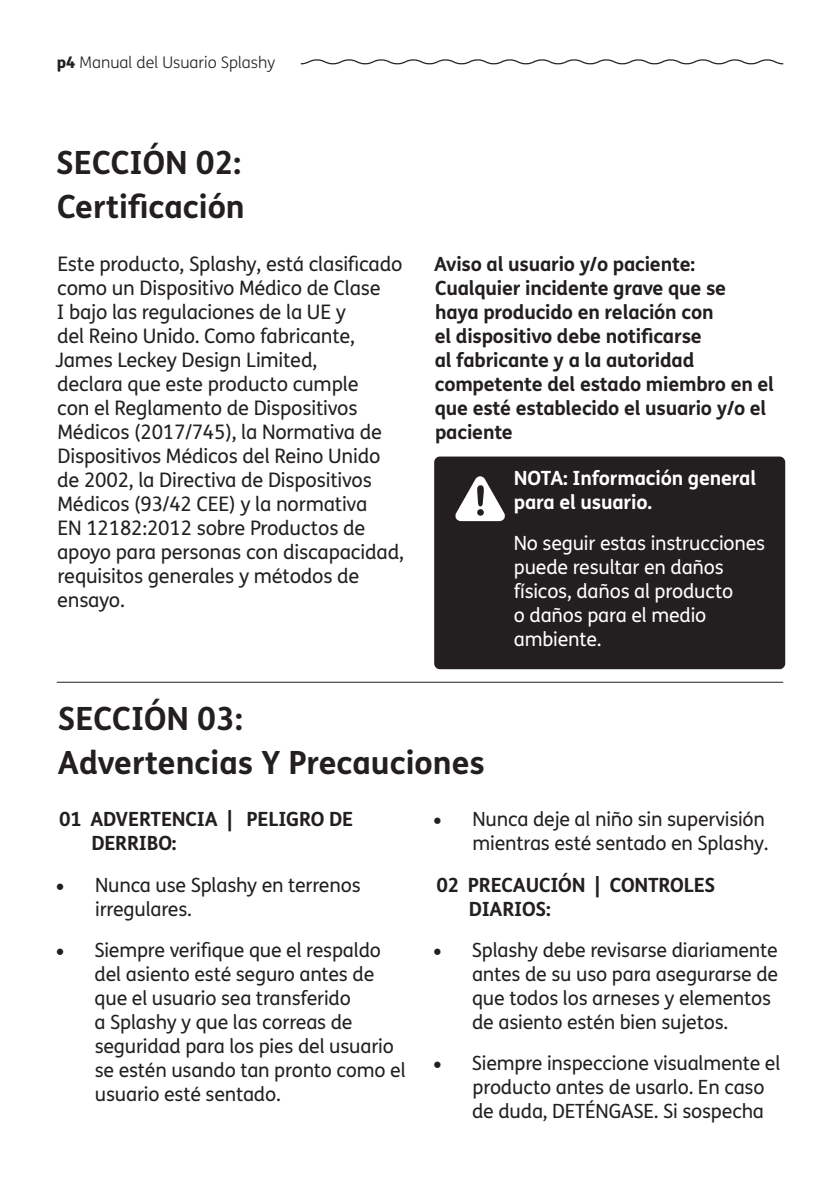
<style>
.page{position:relative;width:840px;height:1191px;background:#fff}
.page>*{position:absolute;margin:0;border:0;box-sizing:border-box;transform-origin:0 0}
.t1{font:700 32px/44px "FS Me";color:#231f20}
.t2{font:20px/24px "FS Me";letter-spacing:-.01em;color:#231f20}
.t3{font:19.6px/24px "FS Me";letter-spacing:-.01em;color:#231f20}
.t4{font:700 19.6px/24px "FS Me";letter-spacing:-.01em;color:#231f20}
.t5{font:19.6px/24px "FS Me";letter-spacing:-.01em;color:#fff}
.t6{font:700 19.6px/24px "FS Me";letter-spacing:-.01em;color:#fff}
.t7{font:300 16px "FS Me";color:#231f20}
.s1{font-weight:800}
.s2{font-family:"Minion Pro";font-size:24px}
</style>
<div class="page">
<svg style="left:300px;top:59px;width:482px;height:5px"></svg>
<hr style="left:57px;top:682px;width:725px;height:1px;background:#231f20">
<div style="left:434px;top:456px;width:350px;height:213px;background:#231f20;border-radius:6px"></div>
<svg style="left:455px;top:476px;width:50px;height:45px"></svg>
<p class="t7" style="left:57px;top:51px;width:220px"><span class="s1">p4</span> Manual del Usuario Splashy</p>
<p class="t1" style="left:56px;top:139px;width:190px">SECCIÓN 02:<br>Certificación</p>
<p class="t2" style="left:55px;top:251px;width:350px">Este producto, Splashy, está clasificado como un Dispositivo Médico de Clase<br>I bajo las regulaciones de la UE y<br>del Reino Unido. Como fabricante, James Leckey Design Limited,<br>declara que este producto cumple<br>con el Reglamento de Dispositivos Médicos (2017/745), la Normativa de Dispositivos Médicos del Reino Unido de 2002, la Directiva de Dispositivos Médicos (93/42 CEE) y la normativa<br>EN 12182:2012 sobre Productos de apoyo para personas con discapacidad, requisitos generales y métodos de ensayo.</p>
<p class="t4" style="left:434px;top:251px;width:341px">Aviso al usuario y/o paciente:<br>Cualquier incidente grave que se<br>haya producido en relación con<br>el dispositivo debe notificarse<br>al fabricante y a la autoridad competente del estado miembro en el que esté establecido el usuario y/o el paciente</p>
<p class="t6" style="left:513px;top:465px;width:244px">NOTA: Información general para el usuario.</p>
<p class="t5" style="left:513px;top:530px;width:253px">No seguir estas instrucciones puede resultar en daños físicos, daños al producto<br>o daños para el medio ambiente.</p>
<p class="t1" style="left:58px;top:695px;width:428px">SECCIÓN 03:<br>Advertencias Y Precauciones</p>
<p class="t4" style="left:91px;top:806px;width:263px;text-indent:-32px">01 ADVERTENCIA | PELIGRO DE<br>DERRIBO:</p>
<p class="t3" style="left:95px;top:872px;width:267px;text-indent:-40px"><span class="s2">•</span> Nunca use Splashy en terrenos irregulares.</p>
<p class="t3" style="left:95px;top:937px;width:312px;text-indent:-39px"><span class="s2">•</span> Siempre verifique que el respaldo del asiento esté seguro antes de que el usuario sea transferido<br>a Splashy y que las correas de seguridad para los pies del usuario se estén usando tan pronto como el usuario esté sentado.</p>
<p class="t3" style="left:432px;top:807px;width:337px;text-align:right"><span class="s2">•</span> Nunca deje al niño sin supervisión mientras esté sentado en Splashy.</p>
<p class="t4" style="left:468px;top:871px;width:248px;text-indent:-32px">02 PRECAUCIÓN | CONTROLES<br>DIARIOS:</p>
<p class="t3" style="left:472px;top:937px;width:307px;text-indent:-39px"><span class="s2">•</span> Splashy debe revisarse diariamente antes de su uso para asegurarse de que todos los arneses y elementos de asiento estén bien sujetos.</p>
<p class="t3" style="left:472px;top:1050px;width:310px;text-indent:-39px"><span class="s2">•</span> Siempre inspeccione visualmente el producto antes de usarlo. En caso de duda, DETÉNGASE. Si sospecha</p>
</div>
